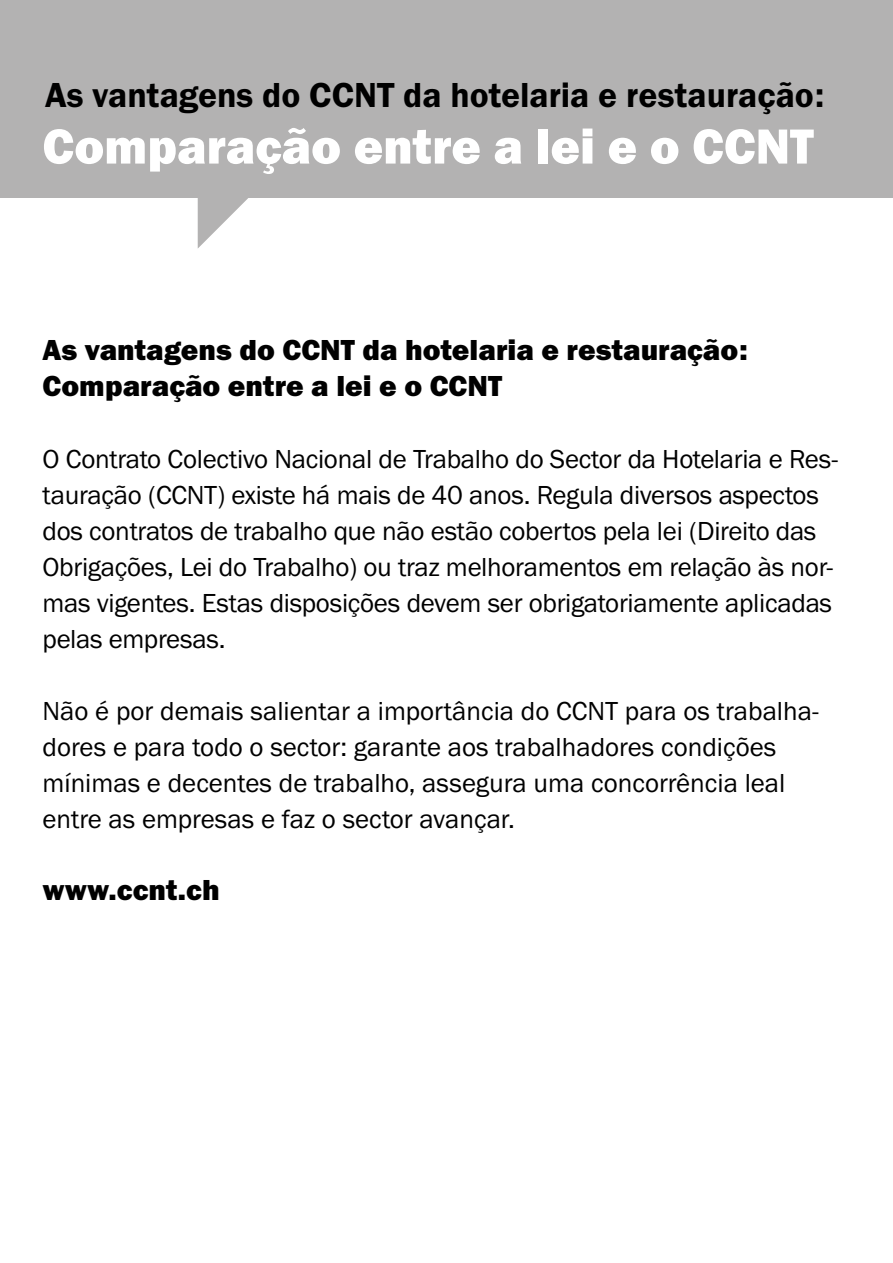
<style>
.page{position:relative;width:893px;height:1263px;background:#fff}
.page>*{position:absolute;margin:0;border:0;box-sizing:border-box;transform-origin:0 0}
.t1{font:51px "Franklin Gothic URW Hea";color:#fff}
.t2{font:36px "Franklin Gothic URW Dem";color:#000}
.t3{font:30px/36px "Franklin Gothic URW Hea";color:#000}
.t4{font:27px/36px "Franklin Gothic URW Boo";letter-spacing:-.01em;color:#000}
</style>
<div class="page">
<div style="left:0;top:0;width:893px;height:198px;background:#b3b2b2"></div>
<svg style="left:198px;top:198px;width:50px;height:50px"></svg>
<h2 class="t2" style="left:45px;top:72px;width:781px">As vantagens do CCNT da hotelaria e restauração :</h2>
<h1 class="t1" style="left:43px;top:113px;width:773px">Comparação entre a lei e o CCNT</h1>
<p class="t3" style="left:43px;top:331px;width:707px">As vantagens do CCNT da hotelaria e restauração :<br>Comparação entre a lei e o CCNT</p>
<p class="t4" style="left:43px;top:441px;width:797px">O Contrato Colectivo Nacional de Trabalho do Sector da Hotelaria e Res&shy;tauração (CCNT) existe há mais de 40 anos. Regula diversos aspectos dos contratos de trabalho que não estão cobertos pela lei (Direito das Obrigações, Lei do Trabalho) ou traz melhoramentos em relação às nor&shy;mas vigentes. Estas disposições devem ser obrigatoriamente aplicadas pelas empresas.</p>
<p class="t4" style="left:43px;top:692px;width:777px">Não é por demais salientar a importância do CCNT para os trabalha&shy;dores e para todo o sector: garante aos trabalhadores condições mínimas e decentes de trabalho, assegura uma concorrência leal entre as empresas e faz o sector avançar.</p>
<p class="t3" style="left:43px;top:871px;width:179px">www.ccnt.ch</p>
</div>
